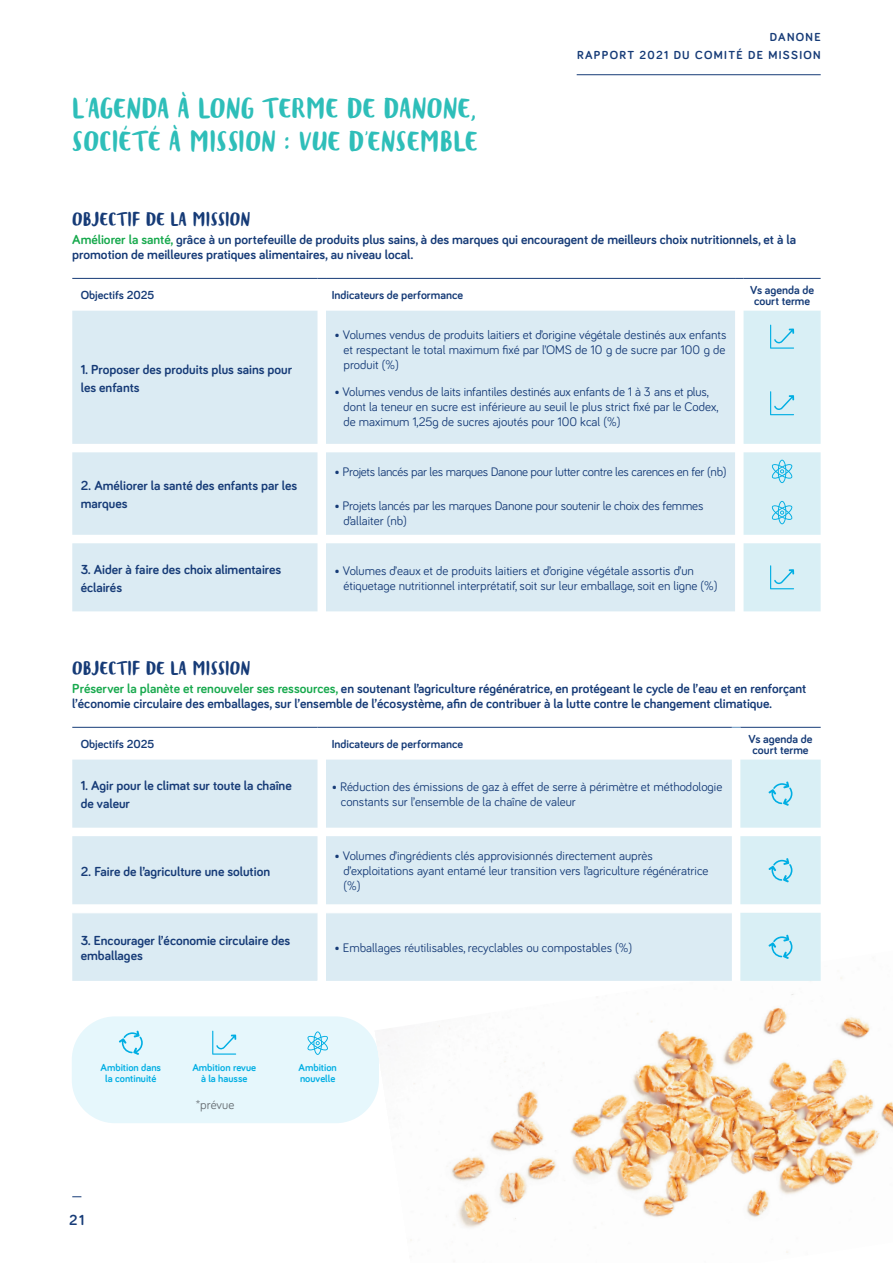
<style>
.page{position:relative;width:893px;height:1263px;background:#fff}
.page>*{position:absolute;margin:0;border:0;box-sizing:border-box;transform-origin:0 0}
.t1{font:22.5px/33px "Blog Script";color:#2ebeb9}
.t2{font:15px "Blog Script";color:#163b77}
.t3{font:700 15px "Bariol";color:#163b77}
.t4{font:700 13.5px/18px "Bariol";color:#163b77}
.t5{font:12.75px/15px "Bariol";color:#163b77}
.t6{font:12.75px "Bariol";letter-spacing:-.02em;color:#163b77}
.t7{font:12.75px "Bariol";color:#676e73}
.t8{font:700 12px/11.1px "Bariol";color:#163b77;text-align:center}
.t9{font:700 12px/18px "Bariol";letter-spacing:.11em;color:#163b77;text-align:right}
.t10{font:700 10.5px/10.5px "Bariol";color:#00aee3;text-align:center}
.s1{color:#17a94d}
.s2{font-weight:300}
</style>
<div class="page">
<hr style="left:577px;top:74px;width:244px;height:1px;background:#163b77">
<div style="left:72px;top:1016px;width:307px;height:107px;background:#e6f7fc;border-radius:43px"></div>
<svg style="left:212px;top:1031px;width:24px;height:24px"></svg>
<svg style="left:119px;top:1030px;width:24px;height:25px"></svg>
<svg style="left:307px;top:1031px;width:21px;height:24px"></svg>
<img style="left:374px;top:977px;width:519px;height:276px">
<svg style="left:72px;top:277px;width:749px;height:334px"></svg>
<svg style="left:72px;top:311px;width:663px;height:300px;background:#ddecf3"></svg>
<hr style="left:72px;top:278px;width:245px;height:1px;background:#163b77">
<hr style="left:326px;top:278px;width:409px;height:1px;background:#163b77">
<hr style="left:744px;top:278px;width:77px;height:1px;background:#163b77">
<svg style="left:744px;top:311px;width:77px;height:300px;background:#d5eef5"></svg>
<svg style="left:72px;top:759px;width:660px;height:222px;background:#deecf4"></svg>
<hr style="left:72px;top:912px;width:245px;height:1px;background:#fff">
<hr style="left:326px;top:912px;width:406px;height:1px;background:#fff">
<hr style="left:72px;top:727px;width:245px;height:1px;background:#163b77">
<hr style="left:326px;top:727px;width:406px;height:1px;background:#163b77">
<hr style="left:740px;top:727px;width:81px;height:1px;background:#163b77">
<svg style="left:740px;top:759px;width:81px;height:222px;background:#d7eef5"></svg>
<h1 class="t1" style="left:72px;top:93px;width:407px">L’AGENDA À LONG TERME DE DANONE,<br>SOCIÉTÉ À MISSION : VUE D’ENSEMBLE</h1>
<p class="t9" style="left:577px;top:27px;width:245px">DANONE<br>RAPPORT 2021 DU COMITÉ DE MISSION</p>
<p class="t2" style="left:72px;top:211px;width:180px">OBJECTIF DE LA MISSION</p>
<p class="t4" style="left:72px;top:232px;width:725px;line-height:15px"><span class="s1">Améliorer la santé,</span> grâce à un portefeuille de produits plus sains, à des marques qui encouragent de meilleurs choix nutritionnels, et à la promotion de meilleures pratiques alimentaires, au niveau local.</p>
<p class="t8" style="left:81px;top:289px;width:75px">Objectifs 2025</p>
<p class="t8" style="left:332px;top:289px;width:133px">Indicateurs de performance</p>
<p class="t8" style="left:750px;top:284px;width:65px">Vs agenda de court terme</p>
<p class="t4" style="left:81px;top:359px;width:213px">1. Proposer des produits plus sains pour les enfants</p>
<p class="t4" style="left:81px;top:476px;width:218px">2. Améliorer la santé des enfants par les marques</p>
<p class="t5" style="left:344px;top:326px;width:384px;text-align:justify;text-indent:-9px"><span class="s2">•</span> Volumes vendus de produits laitiers et d’origine végétale destinés aux enfants et respectant le total maximum fixé par l’OMS de 10 g de sucre par 100 g de produit (%)</p>
<p class="t5" style="left:344px;top:383px;width:376px;text-indent:-9px">• Volumes vendus de laits infantiles destinés aux enfants de 1 à 3 ans et plus, dont la teneur en sucre est inférieure au seuil le plus strict fixé par le Codex, de maximum 1,25g de sucres ajoutés pour 100 kcal (%)</p>
<p class="t6" style="left:334px;top:463px;width:394px">• Projets lancés par les marques Danone pour lutter contre les carences en fer (nb)</p>
<p class="t5" style="left:344px;top:498px;width:361px;text-indent:-9px">• Projets lancés par les marques Danone pour soutenir le choix des femmes d’allaiter (nb)</p>
<p class="t4" style="left:81px;top:560px;width:202px">3. Aider à faire des choix alimentaires éclairés</p>
<p class="t5" style="left:344px;top:562px;width:376px;text-indent:-9px">• Volumes d’eaux et de produits laitiers et d’origine végétale assortis d’un étiquetage nutritionnel interprétatif, soit sur leur emballage, soit en ligne (%)</p>
<p class="t2" style="left:72px;top:660px;width:180px">OBJECTIF DE LA MISSION</p>
<p class="t4" style="left:72px;top:680px;width:736px;line-height:15px"><span class="s1">Préserver la planète et renouveler ses ressources,</span> en soutenant l’agriculture régénératrice, en protégeant le cycle de l’eau et en renforçant l’économie circulaire des emballages, sur l’ensemble de l’écosystème, afin de contribuer à la lutte contre le changement climatique.</p>
<p class="t8" style="left:81px;top:738px;width:75px">Objectifs 2025</p>
<p class="t8" style="left:332px;top:738px;width:133px">Indicateurs de performance</p>
<p class="t8" style="left:749px;top:733px;width:65px">Vs agenda de court terme</p>
<p class="t4" style="left:81px;top:776px;width:212px">1. Agir pour le climat sur toute la chaîne de valeur</p>
<p class="t5" style="left:341px;top:779px;width:383px;text-indent:-9px">• Réduction des émissions de gaz à effet de serre à périmètre et méthodologie constants sur l’ensemble de la chaîne de valeur</p>
<p class="t4" style="left:81px;top:861px;width:191px">2. Faire de l’agriculture une solution</p>
<p class="t5" style="left:344px;top:848px;width:367px;text-indent:-9px">• Volumes d’ingrédients clés approvisionnés directement auprès d’exploitations ayant entamé leur transition vers l’agriculture régénératrice (%)</p>
<p class="t4" style="left:81px;top:932px;width:211px;line-height:15px">3. Encourager l’économie circulaire des emballages</p>
<p class="t5" style="left:334px;top:939px;width:299px">• Emballages réutilisables, recyclables ou compostables (%)</p>
<p class="t10" style="left:101px;top:1062px;width:62px">Ambition dans la continuité</p>
<p class="t10" style="left:299px;top:1062px;width:40px;text-align:left">Ambition nouvelle</p>
<p class="t7" style="left:196px;top:1096px;width:40px">*prévue</p>
<p class="t10" style="left:192px;top:1062px;width:65px">Ambition revue à la hausse</p>
<p class="t3" style="left:69px;top:1209px;width:17px">21</p>
</div>
